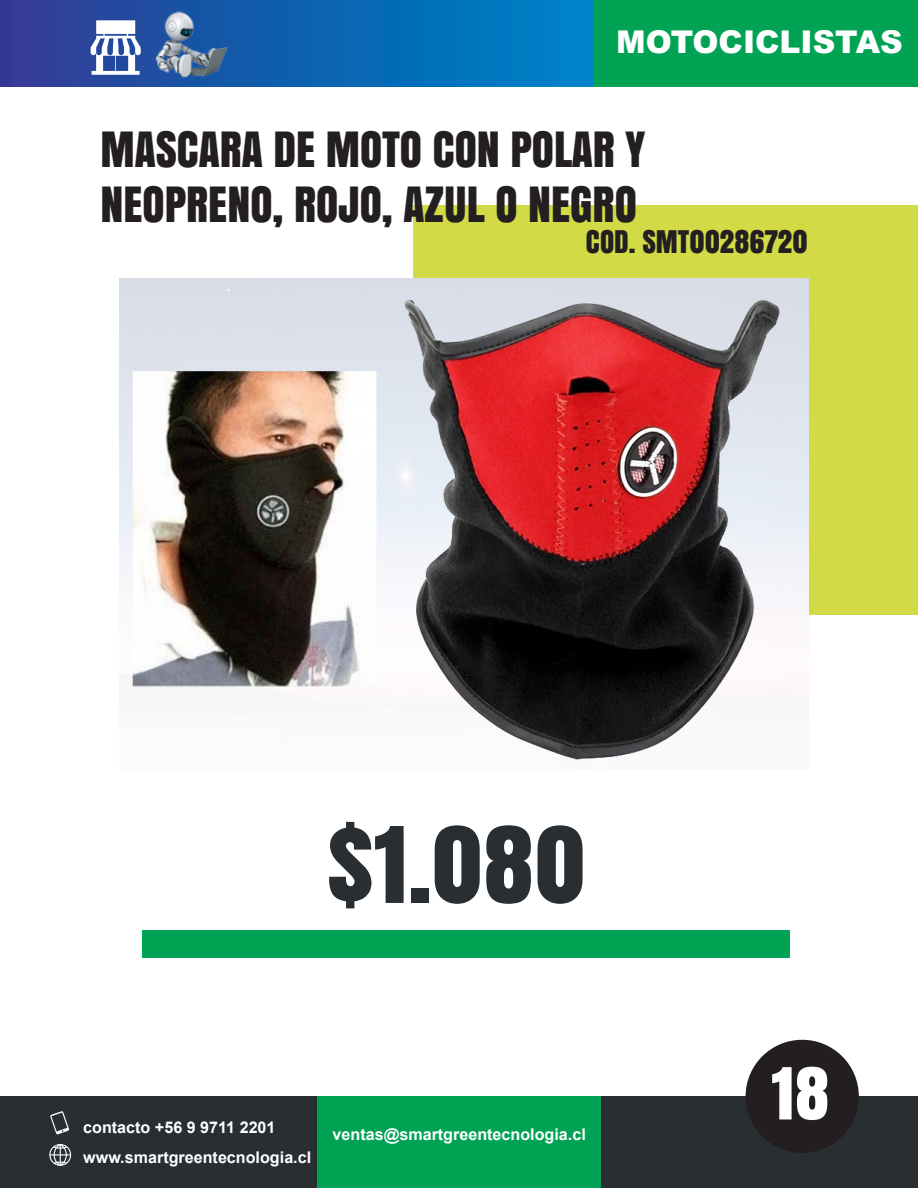
<style>
.page{position:relative;width:918px;height:1188px;background:#fff}
.page>*{position:absolute;margin:0;border:0;box-sizing:border-box;transform-origin:0 0}
.t1{font:98.85px "Anton";color:#292e32}
.t2{font:67.35px "Anton";color:#fff}
.t3{font:45.45px/54.4px "Anton";color:#231f20}
.t4{font:900 31.35px "Arial";color:#fff}
.t5{font:29.1px "Anton";color:#231f20}
.t6{font:700 16.2px/30.3px "Arial";color:#fff}
</style>
<div class="page">
<div style="left:0;top:1096px;width:918px;height:92px;background:#292e32"></div>
<div style="left:317px;top:1096px;width:284px;height:92px;background:#00a253"></div>
<div style="left:142px;top:930px;width:647px;height:28px;background:#00a253"></div>
<svg style="left:0;top:0;width:594px;height:87px;background:#0f63b1"></svg>
<div style="left:414px;top:205px;width:504px;height:410px;background:#d2da45"></div>
<svg style="left:91px;top:20px;width:50px;height:55px"></svg>
<svg style="left:50px;top:1111px;width:19px;height:24px"></svg>
<svg style="left:49px;top:1144px;width:22px;height:22px"></svg>
<img style="left:145px;top:0;width:98px;height:87px">
<div style="left:594px;top:0;width:324px;height:87px;background:#00a253"></div>
<img style="left:120px;top:279px;width:689px;height:481px">
<div style="left:746px;top:1040px;width:113px;height:113px;background:#231f20;border-radius:50%"></div>
<h3 class="t4" style="left:616px;top:19px;width:288px">MOTOCICLISTAS</h3>
<h3 class="t3" style="left:101px;top:121px;width:546px">MASCARA DE MOTO CON POLAR Y<br>NEOPRENO, ROJO, AZUL O NEGRO</h3>
<h3 class="t5" style="left:586px;top:219px;width:223px">COD. SMT00286720</h3>
<h1 class="t1" style="left:327px;top:787px;width:261px">$1.080</h1>
<p class="t6" style="left:83px;top:1112px;width:229px">contacto +56 9 9711 2201 www.smartgreentecnologia.cl</p>
<p class="t6" style="left:333px;top:1120px;width:255px">ventas@smartgreentecnologia.cl</p>
<h2 class="t2" style="left:771px;top:1040px;width:60px">18</h2>
</div>
